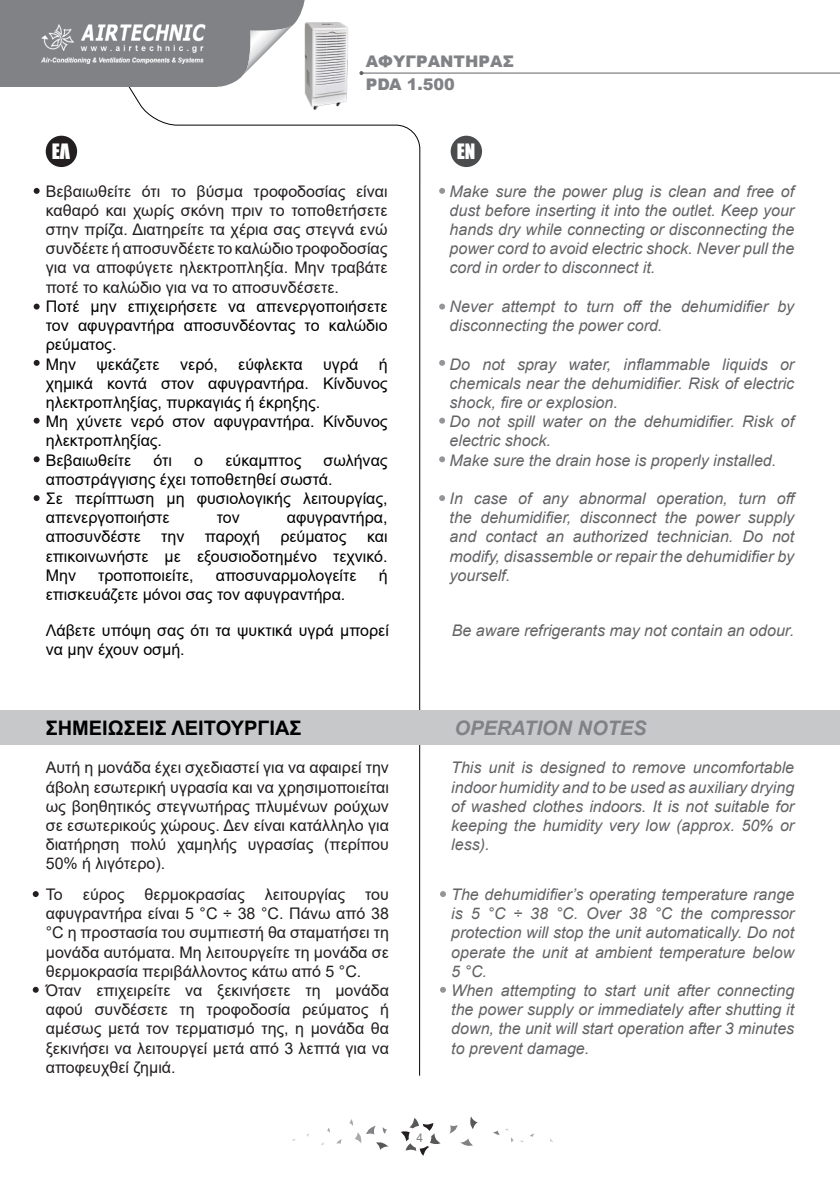
<style>
.page{position:relative;width:840px;height:1191px;background:#fff}
.page>*{position:absolute;margin:0;border:0;box-sizing:border-box;transform-origin:0 0}
.t1{font:700 20px "Arial";color:#000}
.t2{font:italic 700 20px "Arial";color:#808285}
.t3{font:19.4px "Impact";color:#fff}
.t4{font:italic 16px/19.2px "Arial";color:#636366;text-align:justify}
.t5{font:16px/19.2px "Arial";color:#231f20;text-align:justify}
.t6{font:16px/19.2px "Arial";color:#000}
.t7{font:900 16px "Arial";color:#808285}
.t8{font:12px "Arial";color:#808285}
</style>
<div class="page">
<svg style="left:401px;top:1118px;width:39px;height:37px"></svg>
<svg style="left:349px;top:1119px;width:39px;height:30px"></svg>
<svg style="left:337px;top:1139px;width:5px;height:4px"></svg>
<svg style="left:449px;top:1116px;width:28px;height:30px"></svg>
<svg style="left:493px;top:1128px;width:20px;height:14px"></svg>
<svg style="left:520px;top:1133px;width:14px;height:9px"></svg>
<div style="left:408px;top:1125px;width:23px;height:23px;background:#fff;border-radius:50%"></div>
<svg style="left:73px;top:72px;width:347px;height:1004px"></svg>
<svg style="left:34px;top:188px;width:6px;height:6px"></svg>
<svg style="left:34px;top:304px;width:6px;height:5px"></svg>
<svg style="left:34px;top:360px;width:6px;height:6px"></svg>
<svg style="left:34px;top:418px;width:6px;height:6px"></svg>
<svg style="left:34px;top:456px;width:6px;height:6px"></svg>
<svg style="left:33px;top:891px;width:6px;height:6px"></svg>
<svg style="left:33px;top:986px;width:6px;height:6px"></svg>
<svg style="left:34px;top:495px;width:6px;height:6px"></svg>
<svg style="left:439px;top:188px;width:6px;height:6px"></svg>
<svg style="left:439px;top:304px;width:6px;height:5px"></svg>
<svg style="left:439px;top:360px;width:6px;height:6px"></svg>
<svg style="left:439px;top:418px;width:6px;height:6px"></svg>
<svg style="left:439px;top:495px;width:6px;height:6px"></svg>
<svg style="left:439px;top:456px;width:6px;height:6px"></svg>
<svg style="left:440px;top:891px;width:5px;height:6px"></svg>
<svg style="left:440px;top:986px;width:5px;height:6px"></svg>
<div style="left:0;top:710px;width:839px;height:34px;background:#c7c8ca"></div>
<div style="left:46px;top:136px;width:31px;height:31px;background:#231f20;border-radius:50%"></div>
<div style="left:450px;top:136px;width:32px;height:31px;background:#4b4c4d;border-radius:50%"></div>
<hr style="left:361px;top:73px;width:478px;height:1px;background:#636366">
<svg style="left:359px;top:71px;width:4px;height:4px"></svg>
<svg style="left:216px;top:0;width:89px;height:87px"></svg>
<div style="left:0;top:0;width:216px;height:87px;background:#808285"></div>
<img style="left:41px;top:24px;width:165px;height:40px">
<img style="left:301px;top:20px;width:48px;height:90px">
<p class="t7" style="left:365px;top:50px;width:150px">ΑΦΥΓΡΑΝΤΗΡΑΣ</p>
<p class="t7" style="left:365px;top:73px;width:90px">PDA 1.500</p>
<p class="t3" style="left:52px;top:136px;width:20px">ΕΛ</p>
<p class="t3" style="left:456px;top:136px;width:20px">EN</p>
<p class="t5" style="left:46px;top:181px;width:343px">Βεβαιωθείτε ότι το βύσμα τροφοδοσίας είναι καθαρό και χωρίς σκόνη πριν το τοποθετήσετε στην πρίζα. Διατηρείτε τα χέρια σας στεγνά ενώ συνδέετε ή αποσυνδέετε το καλώδιο τροφοδοσίας για να αποφύγετε ηλεκτροπληξία. Μην τραβάτε ποτέ το καλώδιο για να το αποσυνδέσετε.</p>
<p class="t6" style="left:46px;top:296px;width:343px;text-align:justify">Ποτέ μην επιχειρήσετε να απενεργοποιήσετε τον αφυγραντήρα αποσυνδέοντας το καλώδιο ρεύματος.</p>
<p class="t6" style="left:46px;top:354px;width:32px">Μην</p>
<p class="t6" style="left:96px;top:354px;width:65px">ψεκάζετε</p>
<p class="t6" style="left:180px;top:354px;width:39px">νερό,</p>
<p class="t6" style="left:238px;top:354px;width:66px">εύφλεκτα</p>
<p class="t6" style="left:323px;top:354px;width:37px">υγρά</p>
<p class="t6" style="left:46px;top:354px;width:343px;text-align:justify;text-indent:333px">ή χημικά κοντά στον αφυγραντήρα. Κίνδυνος ηλεκτροπληξίας, πυρκαγιάς ή έκρηξης.</p>
<p class="t6" style="left:46px;top:412px;width:343px">Μη χύνετε νερό στον αφυγραντήρα. Κίνδυνος ηλεκτροπληξίας.</p>
<p class="t6" style="left:46px;top:450px;width:87px">Bεβαιωθείτε</p>
<p class="t6" style="left:153px;top:450px;width:20px">ότι</p>
<p class="t6" style="left:194px;top:450px;width:10px">ο</p>
<p class="t6" style="left:225px;top:450px;width:77px">εύκαμπτος</p>
<p class="t6" style="left:46px;top:450px;width:343px;text-indent:278px">σωλήνας αποστράγγισης έχει τοποθετηθεί σωστά.</p>
<p class="t6" style="left:46px;top:488px;width:343px">Σε περίπτωση μη φυσιολογικής λειτουργίας, απενεργοποιήστε</p>
<p class="t6" style="left:217px;top:508px;width:24px">τον</p>
<p class="t6" style="left:286px;top:508px;width:102px">αφυγραντήρα,</p>
<p class="t6" style="left:46px;top:527px;width:96px">αποσυνδέστε</p>
<p class="t6" style="left:161px;top:527px;width:25px">την</p>
<p class="t6" style="left:205px;top:527px;width:56px">παροχή</p>
<p class="t6" style="left:280px;top:527px;width:68px">ρεύματος</p>
<p class="t6" style="left:46px;top:527px;width:343px;text-align:justify;text-indent:321px">και επικοινωνήστε με εξουσιοδοτημένο τεχνικό.<br>Μην</p>
<p class="t6" style="left:98px;top:565px;width:97px">τροποποιείτε,</p>
<p class="t6" style="left:216px;top:565px;width:142px">αποσυναρμολογείτε</p>
<p class="t6" style="left:378px;top:565px;width:10px">ή</p>
<p class="t6" style="left:46px;top:584px;width:301px">επισκευάζετε μόνοι σας τον αφυγραντήρα.</p>
<p class="t4" style="left:449px;top:182px;width:346px">Make sure the power plug is clean and free of dust before inserting it into the outlet. Keep your hands dry while connecting or disconnecting the power cord to avoid electric shock. Never pull the cord in order to disconnect it.</p>
<p class="t4" style="left:449px;top:297px;width:346px">Never attempt to turn off the dehumidifier by disconnecting the power cord.</p>
<p class="t4" style="left:449px;top:354px;width:346px">Do not spray water, inflammable liquids or chemicals near the dehumidifier. Risk of electric shock, fire or explosion.</p>
<p class="t4" style="left:449px;top:412px;width:346px">Do not spill water on the dehumidifier. Risk of electric shock.</p>
<p class="t4" style="left:449px;top:450px;width:328px">Make sure the drain hose is properly installed.</p>
<p class="t4" style="left:449px;top:489px;width:348px;text-align:left">In case of any abnormal operation, turn off the dehumidifier, disconnect the power supply and contact an authorized technician. Do not modify, disassemble or repair the dehumidifier by yourself.</p>
<p class="t6" style="left:46px;top:620px;width:344px">Λάβετε υπόψη σας ότι τα ψυκτικά υγρά μπορεί να μην έχουν οσμή.</p>
<p class="t4" style="left:451px;top:621px;width:343px">Be aware refrigerants may not contain an odour.</p>
<p class="t1" style="left:46px;top:713px;width:257px">ΣΗΜΕΙΩΣΕΙΣ ΛΕΙΤΟΥΡΓΙΑΣ</p>
<p class="t2" style="left:454px;top:714px;width:193px">OPERATION NOTES</p>
<p class="t5" style="left:46px;top:758px;width:344px">Αυτή η μονάδα έχει σχεδιαστεί για να αφαιρεί την άβολη εσωτερική υγρασία και να χρησιμοποιείται ως βοηθητικός στεγνωτήρας πλυμένων ρούχων σε εσωτερικούς χώρους. Δεν είναι κατάλληλο για διατήρηση πολύ χαμηλής υγρασίας (περίπου 50% ή λιγότερο).</p>
<p class="t5" style="left:46px;top:884px;width:18px">Το</p>
<p class="t5" style="left:83px;top:884px;width:43px">εύρος</p>
<p class="t5" style="left:145px;top:884px;width:101px">θερμοκρασίας</p>
<p class="t5" style="left:265px;top:884px;width:82px">λειτουργίας</p>
<p class="t4" style="left:451px;top:758px;width:344px">This unit is designed to remove uncomfortable indoor humidity and to be used as auxiliary drying of washed clothes indoors. It is not suitable for keeping the humidity very low (approx. 50% or less).</p>
<p class="t4" style="left:451px;top:885px;width:344px">The dehumidifier’s operating temperature range is 5 °C ÷ 38 °C. Over 38 °C the compressor protection will stop the unit automatically. Do not operate the unit at ambient temperature below 5 °C.</p>
<p class="t4" style="left:451px;top:981px;width:344px">When attempting to start unit after connecting the power supply or immediately after shutting it down, the unit will start operation after 3 minutes to prevent damage.</p>
<p class="t5" style="left:46px;top:884px;width:344px;text-indent:319px">του αφυγραντήρα είναι 5 °C ÷ 38 °C. Πάνω από 38 °C η προστασία του συμπιεστή θα σταματήσει τη μονάδα αυτόματα. Μη λειτουργείτε τη μονάδα σε θερμοκρασία περιβάλλοντος κάτω από 5 °C.</p>
<p class="t5" style="left:46px;top:980px;width:344px">Όταν επιχειρείτε να ξεκινήσετε τη μονάδα αφού συνδέσετε τη τροφοδοσία ρεύματος ή αμέσως μετά τον τερματισμό της, η μονάδα θα ξεκινήσει να λειτουργεί μετά από 3 λεπτά για να αποφευχθεί ζημιά.</p>
<p class="t8" style="left:416px;top:1129px;width:8px">4</p>
</div>
